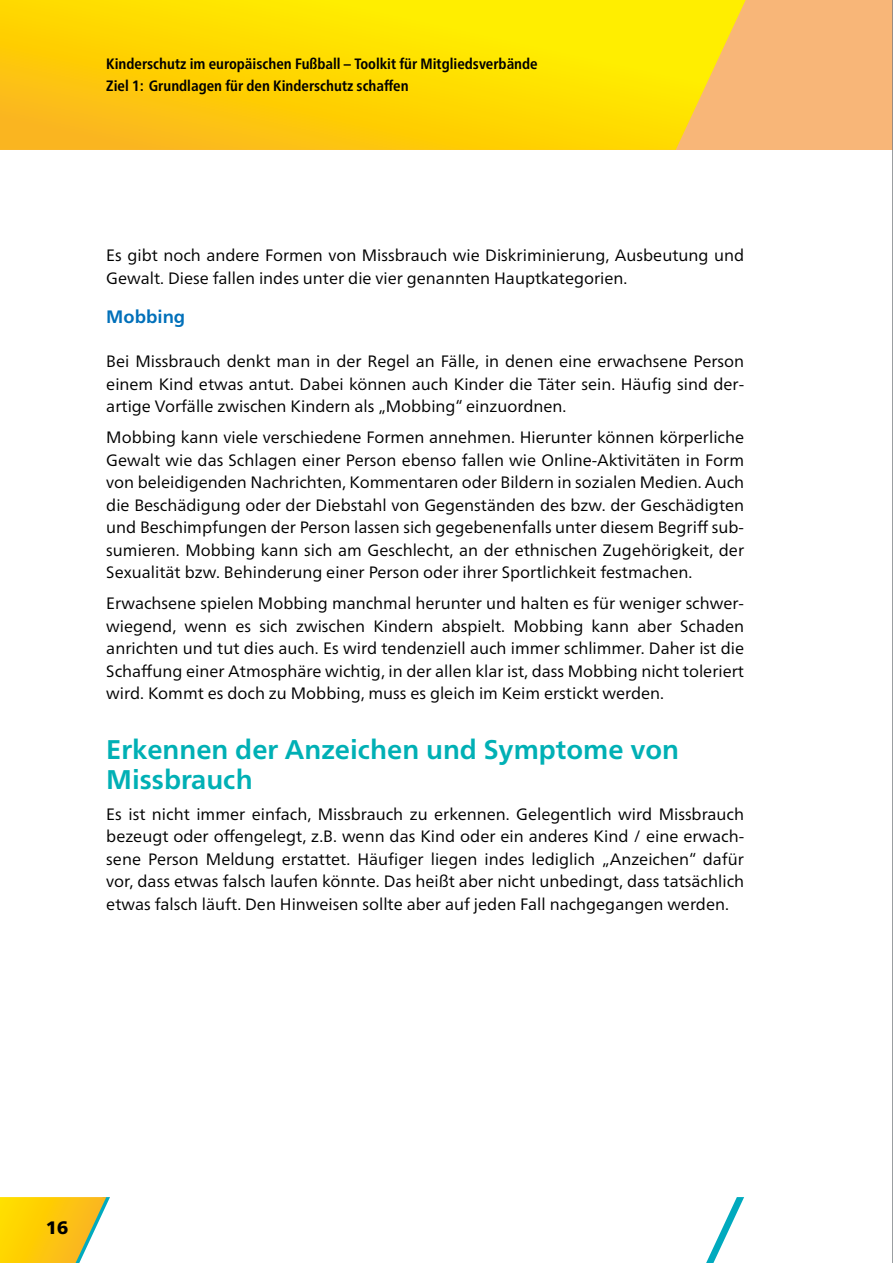
<style>
.page{position:relative;width:893px;height:1263px;background:#fff}
.page>*{position:absolute;margin:0;border:0;box-sizing:border-box;transform-origin:0 0}
.t1{font:700 27px/30px "Frutiger Neue LTW1 G";color:#00b0b5}
.t2{font:700 18px "Frutiger Neue LTW1 G";color:#0070ba}
.t3{font:900 18px "Frutiger Neue LTW1 G";color:#000}
.t4{font:16.5px/22.5px "Frutiger Neue LTW1 G";color:#000;text-align:justify}
.t5{font:700 condensed 15px/21.6px "Frutiger Neue LTW1 G";color:#000}
</style>
<div class="page">
<svg style="left:706px;top:1197px;width:38px;height:66px"></svg>
<svg style="left:0;top:1197px;width:110px;height:66px;background:#f5cf33"></svg>
<div style="left:0;top:0;width:893px;height:150px;background:#f8b678"></div>
<svg style="left:0;top:0;width:746px;height:150px;background:#fed709"></svg>
<hr style="left:892px;top:0;width:1px;height:1263px;background:#7c7f84">
<p class="t5" style="left:106px;top:53px;width:433px">Kinderschutz im europäischen Fußball – Toolkit für Mitgliedsverbände<br>Ziel 1: Grundlagen für den Kinderschutz schaffen</p>
<p class="t4" style="left:106px;top:244px;width:639px">Es gibt noch andere Formen von Missbrauch wie Diskriminierung, Ausbeutung und<br>Gewalt. Diese fallen indes unter die vier genannten Hauptkategorien.</p>
<p class="t2" style="left:106px;top:306px;width:80px">Mobbing</p>
<p class="t4" style="left:106px;top:350px;width:639px">Bei Missbrauch denkt man in der Regel an Fälle, in denen eine erwachsene Person einem Kind etwas antut. Dabei können auch Kinder die Täter sein. Häufig sind der&shy;artige Vorfälle zwischen Kindern als „Mobbing“ einzuordnen.</p>
<p class="t4" style="left:106px;top:426px;width:639px">Mobbing kann viele verschiedene Formen annehmen. Hierunter können körperliche Gewalt wie das Schlagen einer Person ebenso fallen wie Online-Aktivitäten in Form von beleidigenden Nachrichten, Kommentaren oder Bildern in sozialen Medien. Auch die Beschädigung oder der Diebstahl von Gegenständen des bzw. der Geschädigten und Beschimpfungen der Person lassen sich gegebenenfalls unter diesem Begriff sub&shy;sumieren. Mobbing kann sich am Geschlecht, an der ethnischen Zugehörigkeit, der Sexualität bzw. Behinderung einer Person oder ihrer Sportlichkeit festmachen.</p>
<p class="t4" style="left:106px;top:592px;width:639px">Erwachsene spielen Mobbing manchmal herunter und halten es für weniger schwer&shy;wiegend, wenn es sich zwischen Kindern abspielt. Mobbing kann aber Schaden anrichten und tut dies auch. Es wird tendenziell auch immer schlimmer. Daher ist die Schaffung einer Atmosphäre wichtig, in der allen klar ist, dass Mobbing nicht toleriert wird. Kommt es doch zu Mobbing, muss es gleich im Keim erstickt werden.</p>
<h1 class="t1" style="left:106px;top:734px;width:574px">Erkennen der Anzeichen und Symptome von<br>Missbrauch</h1>
<p class="t4" style="left:106px;top:803px;width:639px">Es ist nicht immer einfach, Missbrauch zu erkennen. Gelegentlich wird Missbrauch bezeugt oder offengelegt, z.B. wenn das Kind oder ein anderes Kind / eine erwach&shy;sene Person Meldung erstattet. Häufiger liegen indes lediglich „Anzeichen“ dafür vor, dass etwas falsch laufen könnte. Das heißt aber nicht unbedingt, dass tatsächlich etwas falsch läuft. Den Hinweisen sollte aber auf jeden Fall nachgegangen werden.</p>
<p class="t3" style="left:46px;top:1216px;width:24px">16</p>
</div>
